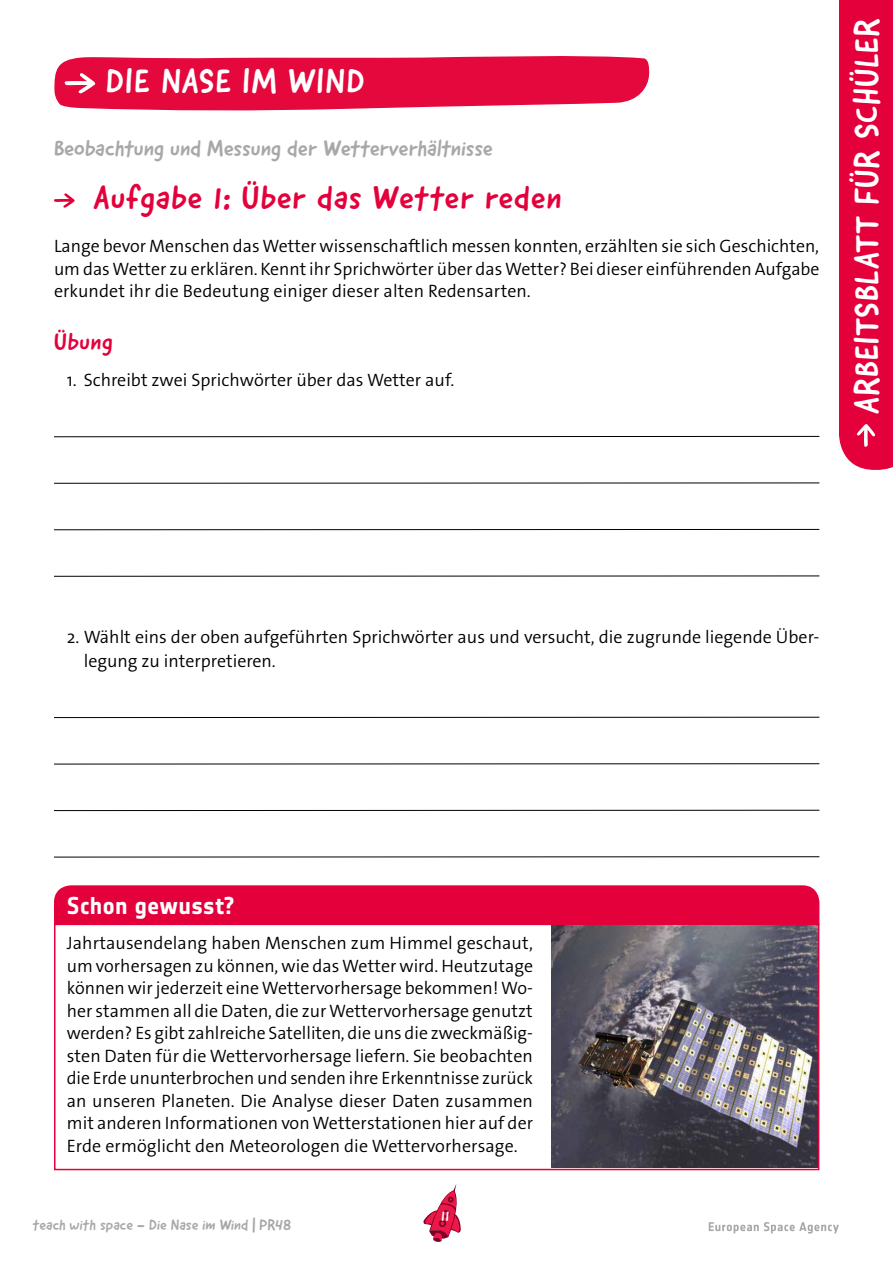
<style>
.page{position:relative;width:893px;height:1263px;background:#fff}
.page>*{position:absolute;margin:0;border:0;box-sizing:border-box;transform-origin:0 0}
.t1{font:34.5px "Good Dog New";letter-spacing:.025em;color:#fff}
.t2{font:33px "Good Dog New";letter-spacing:.025em;color:#e4003b}
.t3{font:700 24px "Notes Esa";letter-spacing:.005em;color:#fff}
.t4{font:24px "Good Dog New";letter-spacing:.03em;color:#e4003b}
.t5{font:22.5px "Good Dog New";color:#a8a8a7}
.t6{font:300 18px/22.5px "The Sans Os F";color:#000;text-align:justify}
.t7{font:15px "Good Dog New";color:#a8a8a7}
.t8{font:15px "Good Dog New";color:#fff}
</style>
<div class="page">
<svg style="left:709px;top:1222px;width:130px;height:11px"></svg>
<svg style="left:423px;top:1184px;width:38px;height:58px"></svg>
<div style="left:442px;top:1210px;width:8px;height:7px;border:2px solid #800029;border-radius:50%"></div>
<div style="left:439px;top:1220px;width:7px;height:7px;border:2px solid #800029;border-radius:50%"></div>
<svg style="left:54px;top:56px;width:595px;height:55px;background:#e62251"></svg>
<svg style="left:54px;top:193px;width:21px;height:15px"></svg>
<hr style="left:54px;top:436px;width:765px;height:1px;background:#000">
<hr style="left:54px;top:482px;width:765px;height:2px;background:#000">
<hr style="left:54px;top:529px;width:765px;height:1px;background:#000">
<hr style="left:54px;top:575px;width:765px;height:2px;background:#000">
<hr style="left:54px;top:717px;width:765px;height:1px;background:#000">
<hr style="left:54px;top:763px;width:765px;height:1px;background:#000">
<hr style="left:54px;top:810px;width:765px;height:1px;background:#000">
<hr style="left:54px;top:856px;width:765px;height:1px;background:#000">
<div style="left:54px;top:924px;width:765px;height:246px;border:2px solid #e4003b"></div>
<img style="left:551px;top:925px;width:267px;height:242px">
<div style="left:54px;top:885px;width:765px;height:40px;background:#e4003b"></div>
<div style="left:839px;top:0;width:54px;height:470px;background:#e4003b"></div>
<h1 class="t1" style="left:106px;top:58px;width:260px">DIE NASE IM WIND</h1>
<p class="t5" style="left:54px;top:134px;width:441px">Beobachtung und Messung der Wetterverhältnisse</p>
<h2 class="t2" style="left:94px;top:176px;width:470px">Aufgabe 1: Über das Wetter reden</h2>
<p class="t6" style="left:54px;top:235px;width:767px">Lange bevor Menschen das Wetter wissenschaftlich messen konnten, erzählten sie sich Geschichten, um das Wetter zu erklären. Kennt ihr Sprichwörter über das Wetter? Bei dieser einführenden Aufgabe erkundet ihr die Bedeutung einiger dieser alten Redensarten.</p>
<h3 class="t4" style="left:54px;top:326px;width:60px">Übung</h3>
<p class="t6" style="left:67px;top:369px;width:389px">1. Schreibt zwei Sprichwörter über das Wetter auf.</p>
<h1 class="t1" style="left:845px;top:414px;width:397px;rotate:-90deg">ARBEITSBLATT FÜR SCHÜLER</h1>
<p class="t6" style="left:84px;top:625px;width:737px;line-height:24px;text-indent:-17px">2. Wählt eins der oben aufgeführten Sprichwörter aus und versucht, die zugrunde liegende Über&shy;legung zu interpretieren.</p>
<h3 class="t3" style="left:67px;top:891px;width:169px">Schon gewusst?</h3>
<p class="t6" style="left:67px;top:932px;width:468px">Jahrtausendelang haben Menschen zum Himmel geschaut, um vorhersagen zu können, wie das Wetter wird. Heutzutage können wir jederzeit eine Wettervorhersage bekommen! Wo&shy;her stammen all die Daten, die zur Wettervorhersage genutzt werden? Es gibt zahlreiche Satelliten, die uns die zweckmäßig&shy;sten Daten für die Wettervorhersage liefern. Sie beobachten die Erde ununterbrochen und senden ihre Erkenntnisse zurück an unseren Planeten. Die Analyse dieser Daten zusammen mit anderen Informationen von Wetterstationen hier auf der Erde ermöglicht den Meteorologen die Wettervorhersage.</p>
<p class="t7" style="left:33px;top:1215px;width:260px">teach with space - Die Nase im Wind | PR48</p>
<p class="t8" style="left:441px;top:1206px;width:10px">11</p>
</div>
